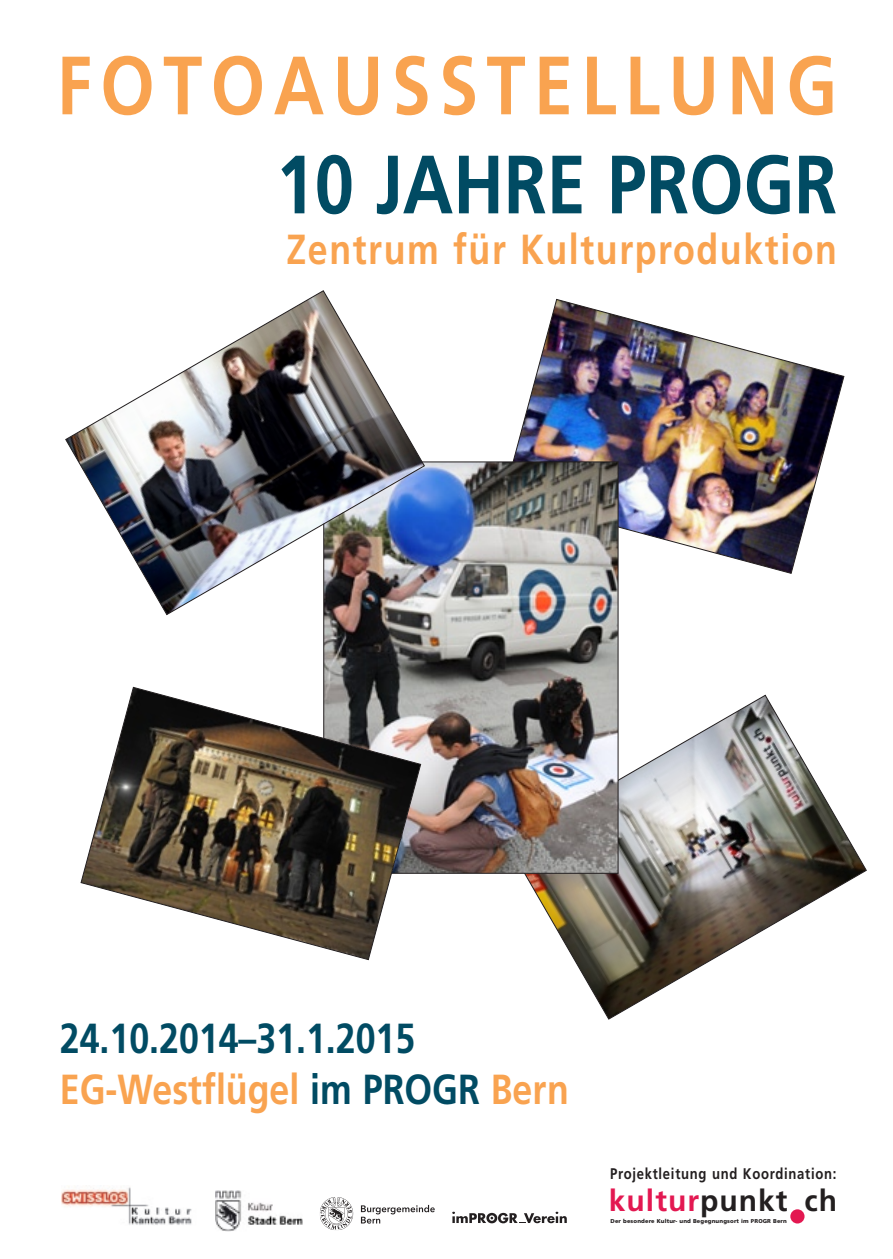
<style>
.page{position:relative;width:893px;height:1259px;background:#fff}
.page>*{position:absolute;margin:0;border:0;box-sizing:border-box;transform-origin:0 0}
.t1{font:700 82.5px "Frutiger";letter-spacing:.12em;color:#f9a350;scale:.85 1}
.t2{font:700 82.5px "Frutiger";color:#014b63;scale:.85 1}
.t3{font:700 42px "Frutiger";letter-spacing:.045em;color:#f9a350;scale:.85 1}
.t4{font:700 42px "Frutiger";color:#f9a350;scale:.85 1}
.t5{font:700 42px "Frutiger";color:#014b63;scale:.85 1}
.t6{font:700 30px "Frutiger";letter-spacing:.035em;color:#231f20}
.t7{font:700 15.3px "Frutiger";letter-spacing:.055em;color:#231f20;scale:.85 1}
.t8{font:900 5.7px "Frutiger";letter-spacing:.025em;color:#231f20}
.s1{color:#014b63}
.s2{color:#e31851}
</style>
<div class="page">
<img style="left:503px;top:299px;width:341px;height:275px">
<svg style="left:507px;top:695px;width:360px;height:324px"></svg>
<img style="left:326px;top:464px;width:290px;height:407px">
<img style="left:65px;top:290px;width:360px;height:325px">
<img style="left:81px;top:687px;width:340px;height:273px">
<div style="left:790px;top:1209px;width:14px;height:14px;background:#e31851;border-radius:50%"></div>
<img style="left:61px;top:1187px;width:131px;height:38px">
<img style="left:215px;top:1190px;width:88px;height:41px">
<svg style="left:320px;top:1197px;width:115px;height:33px"></svg>
<svg style="left:452px;top:1211px;width:115px;height:12px"></svg>
<p class="t1" style="left:57px;top:37px;width:919px">FOTOAUSSTELLUNG</p>
<p class="t2" style="left:276px;top:136px;width:662px">10 JAHRE PROGR</p>
<p class="t3" style="left:286px;top:224px;width:649px">Zentrum für Kulturproduktion</p>
<p class="t5" style="left:60px;top:1014px;width:419px">24.10.2014–31.1.2015</p>
<p class="t4" style="left:60px;top:1064px;width:600px">EG-Westflügel <span class="s1">im PROGR</span> Bern</p>
<p class="t7" style="left:610px;top:1164px;width:268px">Projektleitung und Koordination:</p>
<p class="t6" style="left:609px;top:1183px;width:230px"><span class="s2">kultur</span>punkt ch</p>
<p class="t8" style="left:611px;top:1218px;width:178px">Der besondere Kultur- und Begegnungsort im PROGR Bern</p>
</div>
